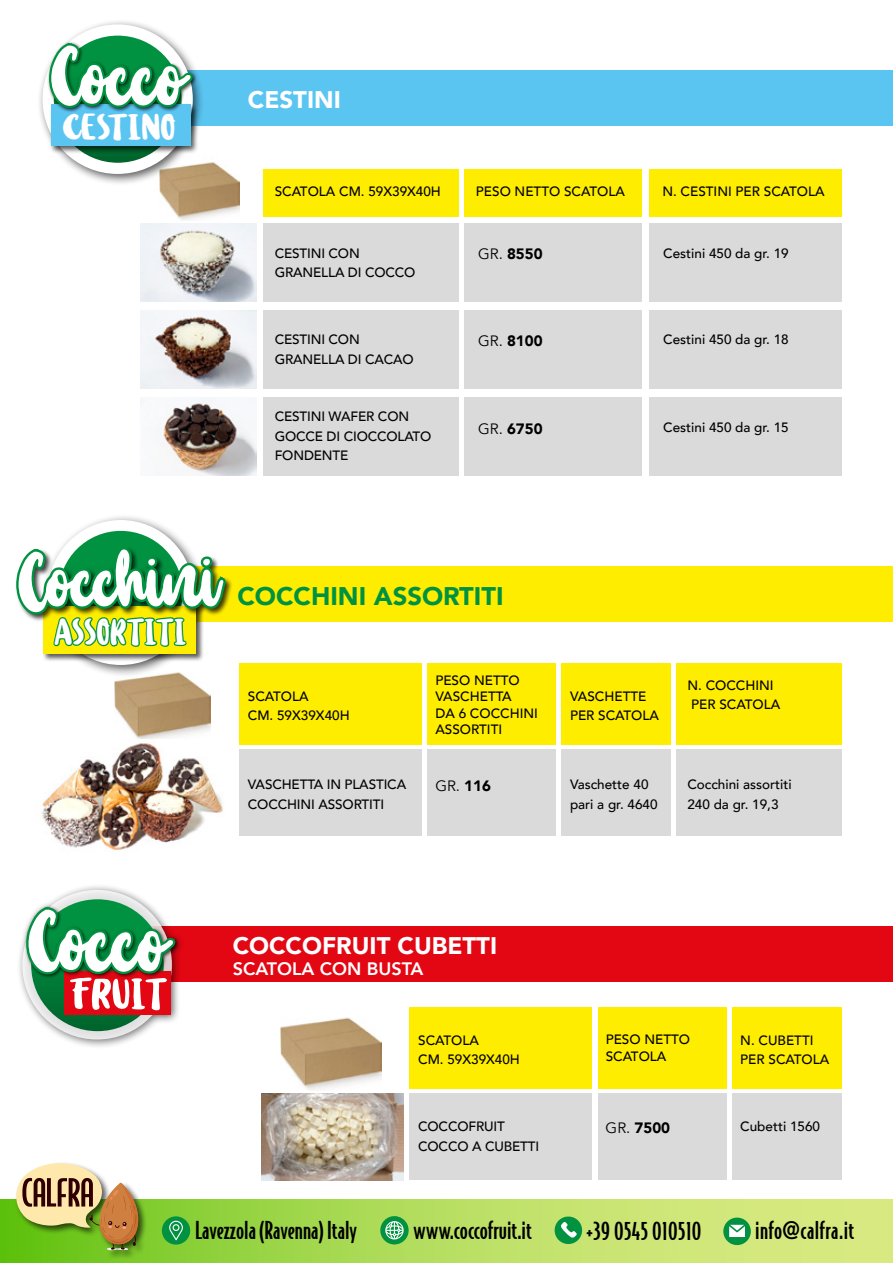
<style>
.page{position:relative;width:893px;height:1263px;background:#fff}
.page>*{position:absolute;margin:0;border:0;box-sizing:border-box;transform-origin:0 0}
.t1{font:31.2px "Baby Wildy Personal";color:#fff;scale:1.29 1}
.t2{font:30.75px "Baby Wildy Personal";color:#fff;scale:1.47 1}
.t3{font:900 25.5px "Avenir";color:#009240}
.t4{font:900 24px "Avenir";color:#fff}
.t5{font:500 23.7px "Bodega Sans";color:#000}
.t6{font:500 23.55px "Bodega Sans";letter-spacing:.02em;color:#000}
.t7{font:800 18px "Avenir";color:#fff}
.t8{font:900 15px "Avenir";color:#000}
.t9{font:15px "Avenir";color:#000}
.t10{font:500 13.5px/19.5px "Avenir";color:#000}
.s1{font-weight:400}
.s2{font-weight:900}
.s3{font-family:"Futura";font-stretch:condensed}
</style>
<div class="page">
<img style="left:159px;top:162px;width:80px;height:58px">
<div style="left:465px;top:223px;width:177px;height:79px;background:#dadada"></div>
<div style="left:263px;top:223px;width:195px;height:79px;background:#dadada"></div>
<div style="left:649px;top:223px;width:193px;height:79px;background:#dadada"></div>
<div style="left:465px;top:310px;width:177px;height:79px;background:#dadada"></div>
<div style="left:263px;top:310px;width:195px;height:79px;background:#dadada"></div>
<div style="left:649px;top:310px;width:193px;height:79px;background:#dadada"></div>
<div style="left:465px;top:397px;width:177px;height:79px;background:#dadada"></div>
<div style="left:263px;top:397px;width:195px;height:79px;background:#dadada"></div>
<div style="left:649px;top:397px;width:193px;height:79px;background:#dadada"></div>
<div style="left:263px;top:169px;width:195px;height:47px;background:#ffed00"></div>
<div style="left:649px;top:169px;width:193px;height:47px;background:#ffed00"></div>
<div style="left:465px;top:169px;width:177px;height:47px;background:#ffed00"></div>
<img style="left:157px;top:400px;width:100px;height:75px">
<img style="left:140px;top:224px;width:117px;height:78px">
<img style="left:140px;top:310px;width:117px;height:78px">
<svg style="left:0;top:1199px;width:893px;height:64px"></svg>
<div style="left:15px;top:1161px;width:133px;height:98px;background:#000;opacity:.65"></div>
<svg style="left:13px;top:1163px;width:125px;height:87px"></svg>
<div style="left:723px;top:1217px;width:28px;height:28px;background:#009240;border-radius:50%"></div>
<svg style="left:729px;top:1225px;width:16px;height:12px"></svg>
<svg style="left:553px;top:1215px;width:30px;height:30px"></svg>
<svg style="left:162px;top:1216px;width:28px;height:28px"></svg>
<svg style="left:380px;top:1216px;width:29px;height:28px"></svg>
<div style="left:110px;top:71px;width:783px;height:55px;background:#5bc5f2"></div>
<div style="left:37px;top:19px;width:168px;height:168px;background:#000;opacity:.65"></div>
<svg style="left:43px;top:24px;width:150px;height:150px"></svg>
<div style="left:49px;top:103px;width:150px;height:52px;background:#000;opacity:.65"></div>
<div style="left:47px;top:41px;width:150px;height:72px;background:#000;opacity:.75"></div>
<svg style="left:50px;top:40px;width:146px;height:129px"></svg>
<div style="left:428px;top:663px;width:128px;height:81px;background:#ffed00"></div>
<div style="left:239px;top:663px;width:183px;height:81px;background:#ffed00"></div>
<div style="left:677px;top:663px;width:165px;height:81px;background:#ffed00"></div>
<div style="left:561px;top:663px;width:110px;height:81px;background:#ffed00"></div>
<div style="left:428px;top:749px;width:128px;height:87px;background:#dadada"></div>
<div style="left:239px;top:749px;width:183px;height:87px;background:#dadada"></div>
<div style="left:677px;top:749px;width:165px;height:87px;background:#dadada"></div>
<div style="left:561px;top:749px;width:110px;height:87px;background:#dadada"></div>
<img style="left:48px;top:825px;width:154px;height:25px">
<div style="left:100px;top:566px;width:793px;height:55px;background:#ffed00"></div>
<div style="left:15px;top:546px;width:218px;height:76px;background:#000;opacity:.75"></div>
<img style="left:15px;top:429px;width:213px;height:396px">
<svg style="left:18px;top:506px;width:205px;height:168px"></svg>
<img style="left:281px;top:1017px;width:100px;height:73px">
<div style="left:598px;top:1007px;width:128px;height:81px;background:#ffed00"></div>
<div style="left:410px;top:1007px;width:182px;height:81px;background:#ffed00"></div>
<div style="left:732px;top:1007px;width:109px;height:81px;background:#ffed00"></div>
<div style="left:598px;top:1093px;width:128px;height:87px;background:#dadada"></div>
<div style="left:410px;top:1093px;width:182px;height:87px;background:#dadada"></div>
<div style="left:732px;top:1093px;width:109px;height:87px;background:#dadada"></div>
<img style="left:261px;top:1093px;width:142px;height:87px">
<div style="left:49px;top:926px;width:844px;height:56px;background:#e30613"></div>
<div style="left:16px;top:883px;width:169px;height:166px;background:#000;opacity:.65"></div>
<svg style="left:22px;top:890px;width:150px;height:149px"></svg>
<div style="left:24px;top:905px;width:156px;height:74px;background:#000;opacity:.75"></div>
<svg style="left:27px;top:904px;width:152px;height:133px"></svg>
<h2 class="t2" style="left:63px;top:112px;width:79px">CESTINO</h2>
<h3 class="t4" style="left:248px;top:79px;width:94px">CESTINI</h3>
<p class="t10" style="left:275px;top:181px;width:168px">SCATOLA CM. 59X39X40H</p>
<p class="t10" style="left:476px;top:181px;width:150px">PESO NETTO SCATOLA</p>
<p class="t10" style="left:662px;top:181px;width:164px">N. CESTINI PER SCATOLA</p>
<p class="t10" style="left:275px;top:242px;width:142px">CESTINI CON<br>GRANELLA DI COCCO</p>
<p class="t10" style="left:275px;top:329px;width:141px">CESTINI CON<br>GRANELLA DI CACAO</p>
<p class="t10" style="left:275px;top:406px;width:158px">CESTINI WAFER CON<br>GOCCE DI CIOCCOLATO<br>FONDENTE</p>
<p class="t8" style="left:478px;top:241px;width:66px"><span class="s1">GR.</span> 8550</p>
<p class="t8" style="left:478px;top:328px;width:66px"><span class="s1">GR.</span> 8100</p>
<p class="t10" style="left:663px;top:242px;width:127px">Cestini 450 da gr. 19</p>
<p class="t10" style="left:663px;top:329px;width:127px">Cestini 450 da gr. 18</p>
<p class="t8" style="left:478px;top:416px;width:66px"><span class="s1">GR.</span> 6750</p>
<p class="t10" style="left:663px;top:417px;width:127px">Cestini 450 da gr. 15</p>
<h1 class="t1" style="left:55px;top:617px;width:104px">ASSORTITI</h1>
<h3 class="t3" style="left:237px;top:574px;width:268px">COCCHINI ASSORTITI</h3>
<p class="t10" style="left:435px;top:671px;width:104px;line-height:16.5px">PESO NETTO<br>VASCHETTA<br>DA 6 COCCHINI<br>ASSORTITI</p>
<p class="t10" style="left:248px;top:685px;width:103px">SCATOLA<br>CM. 59X39X40H</p>
<p class="t10" style="left:687px;top:675px;width:94px">N. COCCHINI<br>PER SCATOLA</p>
<p class="t10" style="left:570px;top:685px;width:91px">VASCHETTE<br>PER SCATOLA</p>
<p class="t10" style="left:248px;top:774px;width:160px">VASCHETTA IN PLASTICA<br>COCCHINI ASSORTITI</p>
<p class="t10" style="left:687px;top:774px;width:106px">Cocchini assortiti<br>240 da gr. 19,3</p>
<p class="t9" style="left:435px;top:777px;width:57px">GR. <span class="s2">116</span></p>
<p class="t10" style="left:570px;top:774px;width:89px">Vaschette 40 pari a gr. 4640</p>
<h3 class="t4" style="left:233px;top:925px;width:266px">COCCOFRUIT CUBETTI</h3>
<h3 class="t7" style="left:233px;top:954px;width:192px">SCATOLA CON BUSTA</h3>
<p class="t10" style="left:418px;top:1029px;width:103px">SCATOLA<br>CM. 59X39X40H</p>
<p class="t10" style="left:606px;top:1031px;width:86px;line-height:16.5px">PESO NETTO<br>SCATOLA</p>
<p class="t10" style="left:740px;top:1029px;width:91px">N. CUBETTI<br>PER SCATOLA</p>
<p class="t10" style="left:418px;top:1116px;width:123px">COCCOFRUIT<br>COCCO A CUBETTI</p>
<p class="t8" style="left:606px;top:1115px;width:66px"><span class="s1">GR.</span> 7500</p>
<p class="t10" style="left:740px;top:1116px;width:81px">Cubetti 1560</p>
<h3 class="t5" style="left:195px;top:1216px;width:163px">Lavezzola (Ravenna) Italy</h3>
<h3 class="t5" style="left:414px;top:1216px;width:120px">www.coccofruit.it</h3>
<h3 class="t6" style="left:586px;top:1216px;width:117px">+39 0545 010510</h3>
<h3 class="t6" style="left:755px;top:1216px;width:101px">info<span class="s3">@</span>calfra.it</h3>
</div>
